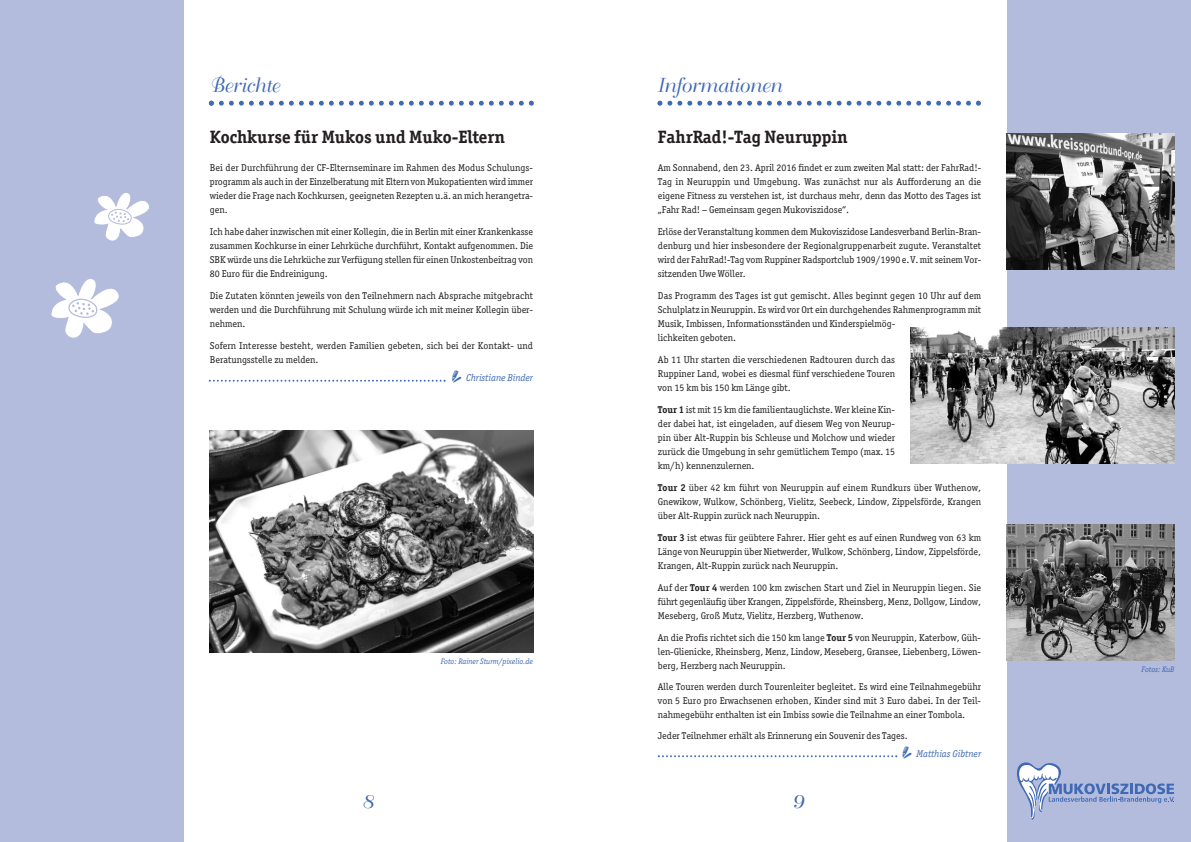
<style>
.page{position:relative;width:1191px;height:842px;background:#fff}
.page>*{position:absolute;margin:0;border:0;box-sizing:border-box;transform-origin:0 0}
.t1{font:20px "Bellevue";color:#406ab4}
.t2{font:20px "Bellevue";color:#406ab4;scale:1.08 1}
.t3{font:700 18px "Officina Serif";color:#231f20}
.t4{font:10px/14px "Officina Serif";color:#231f20;text-align:justify}
.t5{font:italic 10px "Officina Serif";color:#406ab4}
.t6{font:italic 8px "Officina Serif";color:#406ab4}
.s1{font-family:"Yodle";font-style:normal;font-size:20px}
.s2{font-weight:700}
.s3{font-family:"Yodle";font-size:20px;color:#406ab4}
.s4{font-style:italic;color:#406ab4}
</style>
<div class="page">
<div style="left:1006px;top:0;width:185px;height:842px;background:#b4bcde"></div>
<div style="left:0;top:0;width:184px;height:842px;background:#b4bcde"></div>
<svg style="left:657px;top:101px;width:324px;height:5px"></svg>
<svg style="left:209px;top:101px;width:325px;height:5px"></svg>
<svg style="left:1017px;top:762px;width:157px;height:58px"></svg>
<svg style="left:209px;top:380px;width:236px;height:2px"></svg>
<img style="left:210px;top:431px;width:323px;height:221px">
<img style="left:1006px;top:134px;width:168px;height:136px">
<img style="left:910px;top:328px;width:264px;height:136px">
<img style="left:1006px;top:525px;width:168px;height:136px">
<svg style="left:658px;top:755px;width:239px;height:2px"></svg>
<svg style="left:94px;top:193px;width:55px;height:48px"></svg>
<svg style="left:51px;top:279px;width:68px;height:59px"></svg>
<h1 class="t1" style="left:209px;top:76px;width:71px">Berichte</h1>
<h2 class="t3" style="left:210px;top:126px;width:297px">Kochkurse für Mukos und Muko-Eltern</h2>
<p class="t4" style="left:210px;top:160px;width:325px">Bei der Durchführung der CF-Elternseminare im Rahmen des Modus Schulungs&shy;programm als auch in der Einzelberatung mit Eltern von Mukopatienten wird immer wieder die Frage nach Kochkursen, geeigneten Rezepten u.ä. an mich herangetra&shy;gen.</p>
<p class="t4" style="left:210px;top:224px;width:325px">Ich habe daher inzwischen mit einer Kollegin, die in Berlin mit einer Krankenkasse zusammen Kochkurse in einer Lehrküche durchführt, Kontakt aufgenommen. Die SBK würde uns die Lehrküche zur Verfügung stellen für einen Unkostenbeitrag von 80 Euro für die Endreinigung.</p>
<p class="t4" style="left:210px;top:288px;width:325px">Die Zutaten könnten jeweils von den Teilnehmern nach Absprache mitgebracht werden und die Durchführung mit Schulung würde ich mit meiner Kollegin über&shy;nehmen.</p>
<p class="t4" style="left:210px;top:338px;width:325px">Sofern Interesse besteht, werden Familien gebeten, sich bei der Kontakt- und<br>Beratungsstelle zu melden.</p>
<p class="t5" style="left:448px;top:372px;width:87px"><span class="s1">d</span>Christiane Binder</p>
<p class="t6" style="left:441px;top:656px;width:94px">Foto: Rainer Sturm/pixelio.de</p>
<h1 class="t1" style="left:656px;top:76px;width:126px">Informationen</h1>
<h2 class="t3" style="left:658px;top:126px;width:191px">FahrRad!-Tag Neuruppin</h2>
<p class="t4" style="left:658px;top:160px;width:325px">Am Sonnabend, den 23. April 2016 findet er zum zweiten Mal statt: der FahrRad!- Tag in Neuruppin und Umgebung. Was zunächst nur als Aufforderung an die eigene Fitness zu verstehen ist, ist durchaus mehr, denn das Motto des Tages ist „Fahr Rad! – Gemeinsam gegen Mukoviszidose“.</p>
<p class="t4" style="left:658px;top:224px;width:325px">Erlöse der Veranstaltung kommen dem Mukoviszidose Landesverband Berlin-Bran&shy;denburg und hier insbesondere der Regionalgruppenarbeit zugute. Veranstaltet wird der FahrRad!-Tag vom Ruppiner Radsportclub 1909/1990 e.V. mit seinem Vor&shy;sitzenden Uwe Wöller.</p>
<p class="t4" style="left:658px;top:288px;width:325px;text-align:left">Das Programm des Tages ist gut gemischt. Alles beginnt gegen 10 Uhr auf dem Schulplatz in Neuruppin. Es wird vor Ort ein durchgehendes Rahmenprogramm mit Musik, Imbissen, Informationsständen und Kinderspielmög-<br>lichkeiten geboten.</p>
<p class="t4" style="left:658px;top:352px;width:239px">Ab 11 Uhr starten die verschiedenen Radtouren durch das Ruppiner Land, wobei es diesmal fünf verschiedene Touren von 15 km bis 150 km Länge gibt.</p>
<p class="t4" style="left:658px;top:402px;width:239px"><span class="s2">Tour 1</span> ist mit 15 km die familientauglichste. Wer kleine Kin&shy;der dabei hat, ist eingeladen, auf diesem Weg von Neurup&shy;pin über Alt-Ruppin bis Schleuse und Molchow und wieder zurück die Umgebung in sehr gemütlichem Tempo (max. 15 km/h) kennenzulernen.</p>
<p class="t4" style="left:658px;top:480px;width:325px"><span class="s2">Tour 2</span> über 42 km führt von Neuruppin auf einem Rundkurs über Wuthenow, Gnewikow, Wulkow, Schönberg, Vielitz, Seebeck, Lindow, Zippelsförde, Krangen über Alt-Ruppin zurück nach Neuruppin.</p>
<p class="t4" style="left:658px;top:530px;width:325px"><span class="s2">Tour 3</span> ist etwas für geübtere Fahrer. Hier geht es auf einen Rundweg von 63 km Länge von Neuruppin über Nietwerder, Wulkow, Schönberg, Lindow, Zippelsförde, Krangen, Alt-Ruppin zurück nach Neuruppin.</p>
<p class="t4" style="left:658px;top:580px;width:325px">Auf der <span class="s2">Tour 4</span> werden 100 km zwischen Start und Ziel in Neuruppin liegen. Sie führt gegenläufig über Krangen, Zippelsförde, Rheinsberg, Menz, Dollgow, Lindow, Meseberg, Groß Mutz, Vielitz, Herzberg, Wuthenow.</p>
<p class="t4" style="left:658px;top:630px;width:325px">An die Profis richtet sich die 150 km lange <span class="s2">Tour 5</span> von Neuruppin, Katerbow, Güh&shy;len-Glienicke, Rheinsberg, Menz, Lindow, Meseberg, Gransee, Liebenberg, Löwen&shy;berg, Herzberg nach Neuruppin.</p>
<p class="t4" style="left:658px;top:679px;width:325px">Alle Touren werden durch Tourenleiter begleitet. Es wird eine Teilnahmegebühr von 5 Euro pro Erwachsenen erhoben, Kinder sind mit 3 Euro dabei. In der Teil&shy;nahmegebühr enthalten ist ein Imbiss sowie die Teilnahme an einer Tombola.</p>
<p class="t4" style="left:898px;top:726px;width:84px;line-height:18px;text-indent:-240px">Jeder Teilnehmer erhält als Erinnerung ein Souvenir des Tages.<br><span class="s3">d</span><span class="s4">Matthias Gibtner</span></p>
<h1 class="t2" style="left:361px;top:792px;width:12px">8</h1>
<h1 class="t2" style="left:791px;top:792px;width:12px">9</h1>
<p class="t6" style="left:1141px;top:665px;width:35px">Fotos: KuB</p>
</div>
